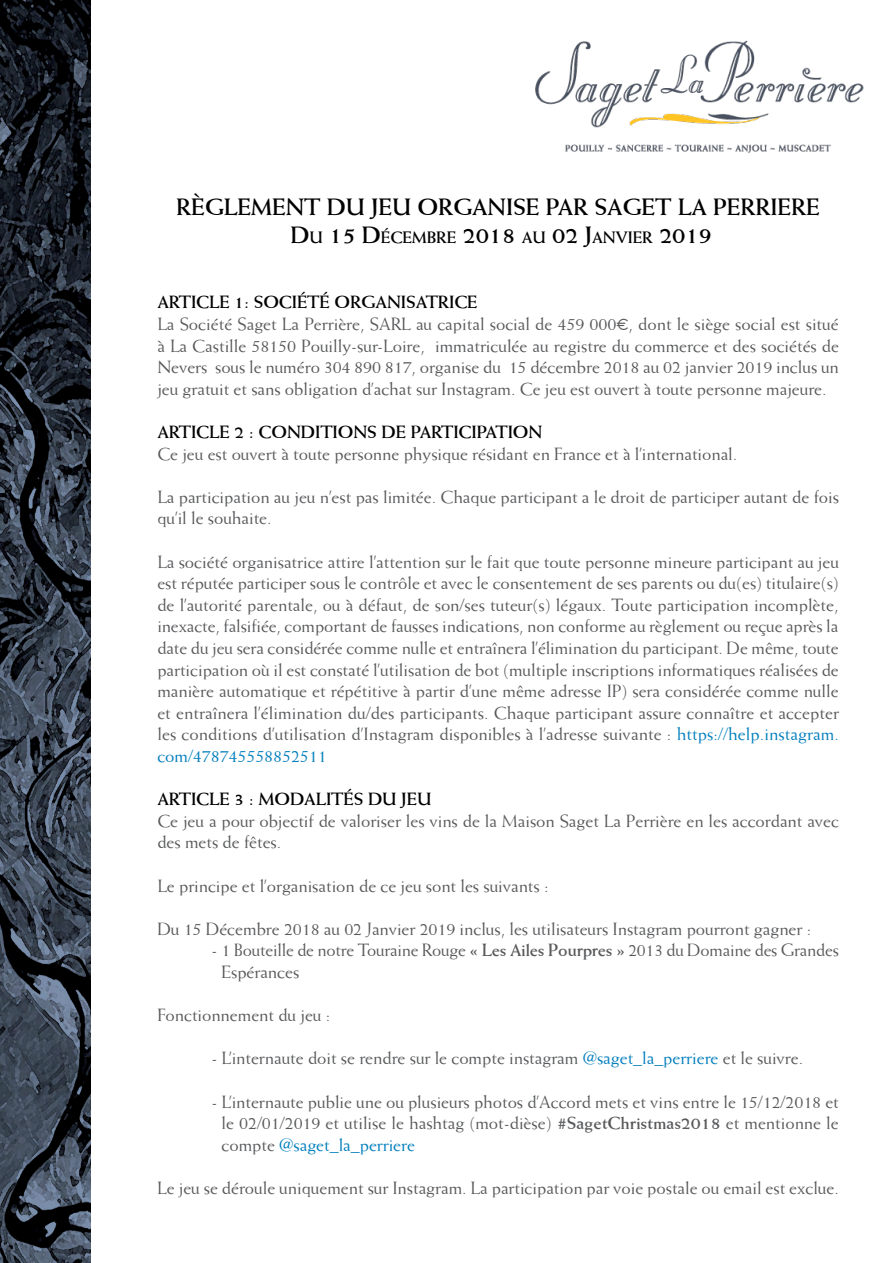
<style>
.page{position:relative;width:893px;height:1263px;background:#fff}
.page>*{position:absolute;margin:0;border:0;box-sizing:border-box;transform-origin:0 0}
.t1{font:700 24px "Weiss";letter-spacing:-.005em;color:#000}
.t2{font:18px/21.6px "Weiss";letter-spacing:-.005em;color:#58595b}
.t3{font:700 18px "Weiss";letter-spacing:-.005em;color:#000}
.t4{font:700 16.8px "Weiss";letter-spacing:-.01em;color:#000}
.s1{font-size:24px}
.s2{font-weight:700;color:#000}
.s3{font-family:"Eurofurenceregular"}
.s4{color:#007ebd}
.s5{font-weight:700}
</style>
<div class="page">
<img style="left:0;top:0;width:91px;height:1263px">
<img style="left:535px;top:40px;width:329px;height:114px">
<h1 class="t1" style="left:176px;top:192px;width:645px">RÈGLEMENT DU JEU ORGANISE PAR SAGET LA PERRIERE</h1>
<p class="t4" style="left:291px;top:228px;width:423px"><span class="s1">D</span>U <span class="s1">15 D</span>ÉCEMBRE <span class="s1">2018</span> AU <span class="s1">02 J</span>ANVIER <span class="s1">2019</span></p>
<p class="t2" style="left:157px;top:291px;width:683px"><span class="s2">ARTICLE 1: SOCIÉTÉ ORGANISATRICE<br></span>La Société Saget La Perrière, SARL au capital social de 459 000<span class="s3">€</span>, dont le siège social est situé à La Castille 58150 Pouilly-sur-Loire, immatriculée au registre du commerce et des sociétés de Nevers sous le numéro 304 890 817, organise du 15 décembre 2018 au 02 janvier 2019 inclus un jeu gratuit et sans obligation d’achat sur Instagram. Ce jeu est ouvert à toute personne majeure.</p>
<p class="t3" style="left:157px;top:421px;width:387px">ARTICLE 2 : CONDITIONS DE PARTICIPATION</p>
<p class="t2" style="left:157px;top:442px;width:581px">Ce jeu est ouvert à toute personne physique résidant en France et à l’international.</p>
<p class="t2" style="left:157px;top:485px;width:683px">La participation au jeu n’est pas limitée. Chaque participant a le droit de participer autant de fois qu’il le souhaite.</p>
<p class="t2" style="left:157px;top:550px;width:683px;text-align:justify">La société organisatrice attire l’attention sur le fait que toute personne mineure participant au jeu est réputée participer sous le contrôle et avec le consentement de ses parents ou du(es) titulaire(s) de l’autorité parentale, ou à défaut, de son/ses tuteur(s) légaux. Toute participation incomplète, inexacte, falsifiée, comportant de fausses indications, non conforme au règlement ou reçue après la date du jeu sera considérée comme nulle et entraînera l’élimination du participant. De même, toute participation où il est constaté l’utilisation de bot (multiple inscriptions informatiques réalisées de manière automatique et répétitive à partir d’une même adresse IP) sera considérée comme nulle et entraînera l’élimination du/des participants. Chaque participant assure connaître et accepter les conditions d’utilisation d’Instagram disponibles à l’adresse suivante : <span class="s4">https://help.instagram. com/478745558852511</span></p>
<p class="t3" style="left:157px;top:788px;width:276px">ARTICLE 3 : MODALITÉS DU JEU</p>
<p class="t2" style="left:157px;top:809px;width:683px">Ce jeu a pour objectif de valoriser les vins de la Maison Saget La Perrière en les accordant avec des mets de fêtes.</p>
<p class="t2" style="left:157px;top:874px;width:393px">Le principe et l’organisation de ce jeu sont les suivants :</p>
<p class="t2" style="left:157px;top:917px;width:655px">Du 15 Décembre 2018 au 02 Janvier 2019 inclus, les utilisateurs Instagram pourront gagner :</p>
<p class="t2" style="left:222px;top:939px;width:619px;text-indent:-10px">- 1 Bouteille de notre Touraine Rouge <span class="s5">« Les Ailes Pourpres »</span> 2013 du Domaine des Grandes<br>Espérances</p>
<p class="t2" style="left:157px;top:1004px;width:174px">Fonctionnement du jeu :</p>
<p class="t2" style="left:211px;top:1047px;width:593px">- L’internaute doit se rendre sur le compte instagram <span class="s4">@saget_la_perriere</span> et le suivre.</p>
<p class="t2" style="left:222px;top:1090px;width:619px;text-align:justify;text-indent:-10px">- L’internaute publie une ou plusieurs photos d’Accord mets et vins entre le 15/12/2018 et le 02/01/2019 et utilise le hashtag (mot-dièse) <span class="s5">#SagetChristmas2018</span> et mentionne le compte <span class="s4">@saget_la_perriere</span></p>
<p class="t2" style="left:157px;top:1177px;width:683px">Le jeu se déroule uniquement sur Instagram. La participation par voie postale ou email est exclue.</p>
</div>
